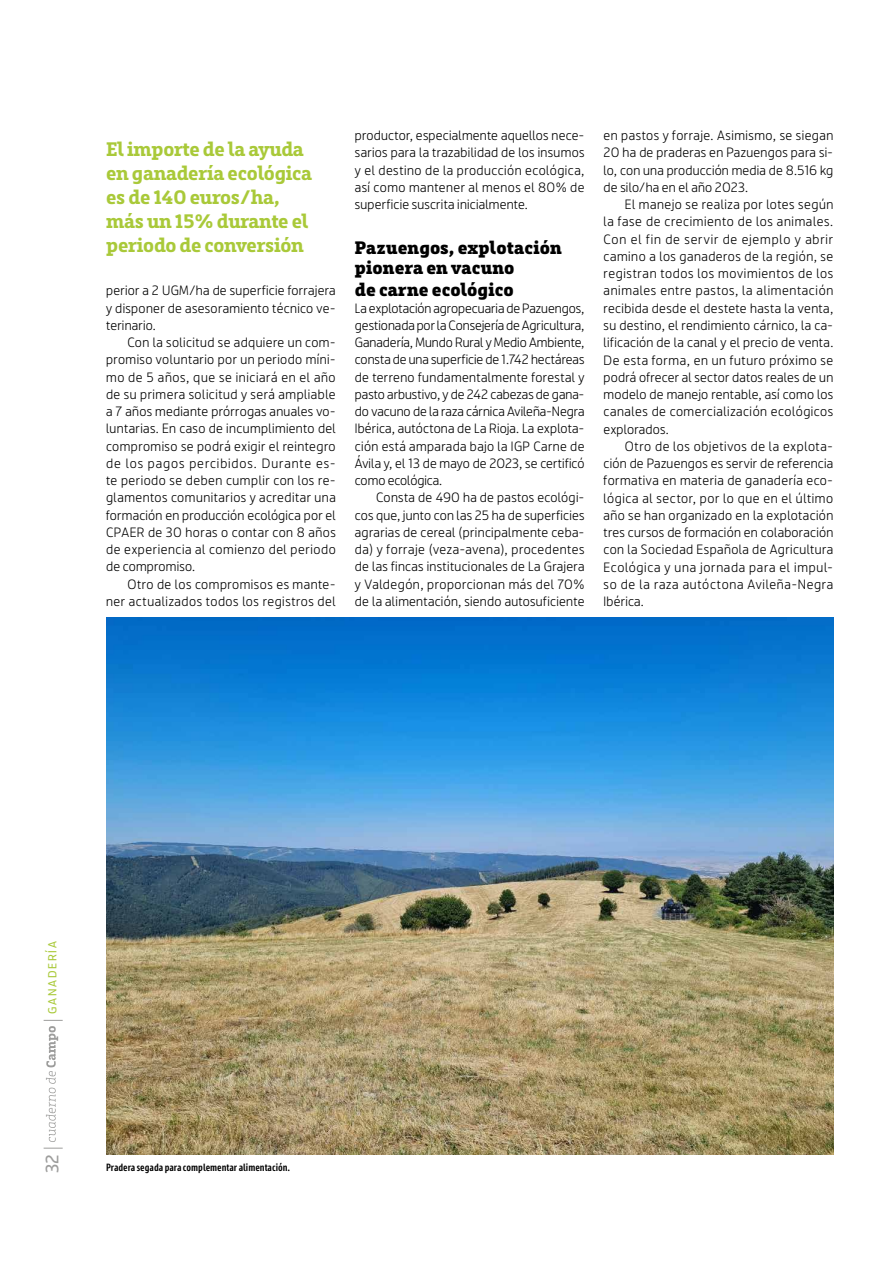
<style>
.page{position:relative;width:893px;height:1263px;background:#fff}
.page>*{position:absolute;margin:0;border:0;box-sizing:border-box;transform-origin:0 0}
.t1{font:700 19.5px/24px "Riojana Slab";letter-spacing:-.015em;color:#a9c939}
.t2{font:900 18px/21px "Riojana Slab";letter-spacing:.01em;color:#000}
.t3{font:18px "Riojana";color:#9d9d9c}
.t4{font:13.5px/17.2px "Riojana";letter-spacing:.025em;color:#000;text-align:justify}
.t5{font:11.7px "Riojana";letter-spacing:.15em;color:#a9c939}
.t6{font:600 condensed 10.5px "Riojana";color:#000}
</style>
<div class="page">
<svg style="left:44px;top:1148px;width:19px;height:1px"></svg>
<svg style="left:44px;top:1020px;width:19px;height:122px"></svg>
<img style="left:106px;top:618px;width:727px;height:536px">
<h1 class="t1" style="left:106px;top:134px;width:207px">El importe de la ayuda en ganadería ecológica es de 140 euros/ha, más un 15% durante el periodo de conversión</h1>
<p class="t4" style="left:106px;top:280px;width:231px">perior a 2 UGM/ha de superficie forrajera y disponer de asesoramiento técnico ve&shy;terinario.</p>
<p class="t4" style="left:106px;top:332px;width:231px;text-indent:21px">Con la solicitud se adquiere un com&shy;promiso voluntario por un periodo míni&shy;mo de 5 años, que se iniciará en el año de su primera solicitud y será ampliable a 7 años mediante prórrogas anuales vo&shy;luntarias. En caso de incumplimiento del compromiso se podrá exigir el reintegro de los pagos percibidos. Durante es&shy;te periodo se deben cumplir con los re&shy;glamentos comunitarios y acreditar una formación en producción ecológica por el CPAER de 30 horas o contar con 8 años de experiencia al comienzo del periodo de compromiso.</p>
<p class="t4" style="left:106px;top:574px;width:231px;text-align:right">Otro de los compromisos es mante&shy;ner actualizados todos los registros del</p>
<p class="t4" style="left:355px;top:125px;width:231px">productor, especialmente aquellos nece&shy;sarios para la trazabilidad de los insumos y el destino de la producción ecológica, así como mantener al menos el 80% de superficie suscrita inicialmente.</p>
<h2 class="t2" style="left:355px;top:234px;width:208px">Pazuengos, explotación pionera en vacuno<br>de carne ecológico</h2>
<p class="t4" style="left:355px;top:297px;width:231px">La explotación agropecuaria de Pazuengos, gestionada por la Consejería de Agricultura, Ganadería, Mundo Rural y Medio Ambiente, consta de una superficie de 1.742 hectáreas de terreno fundamentalmente forestal y pasto arbustivo, y de 242 cabezas de gana&shy;do vacuno de la raza cárnica Avileña-Negra Ibérica, autóctona de La Rioja. La explota&shy;ción está amparada bajo la IGP Carne de Ávila y, el 13 de mayo de 2023, se certificó como ecológica.</p>
<p class="t4" style="left:355px;top:487px;width:231px;text-indent:21px">Consta de 490 ha de pastos ecológi&shy;cos que, junto con las 25 ha de superficies agrarias de cereal (principalmente ceba&shy;da) y forraje (veza-avena), procedentes de las fincas institucionales de La Grajera y Valdegón, proporcionan más del 70% de la alimentación, siendo autosuficiente</p>
<p class="t4" style="left:604px;top:125px;width:231px">en pastos y forraje. Asimismo, se siegan 20 ha de praderas en Pazuengos para si&shy;lo, con una producción media de 8.516 kg de silo/ha en el año 2023.</p>
<p class="t4" style="left:604px;top:194px;width:231px;text-indent:21px">El manejo se realiza por lotes según la fase de crecimiento de los animales.<br>Con el fin de servir de ejemplo y abrir camino a los ganaderos de la región, se registran todos los movimientos de los animales entre pastos, la alimentación recibida desde el destete hasta la venta, su destino, el rendimiento cárnico, la ca&shy;lificación de la canal y el precio de venta.<br>De esta forma, en un futuro próximo se podrá ofrecer al sector datos reales de un modelo de manejo rentable, así como los canales de comercialización ecológicos explorados.</p>
<p class="t4" style="left:604px;top:436px;width:231px;text-indent:21px">Otro de los objetivos de la explota&shy;ción de Pazuengos es servir de referencia formativa en materia de ganadería eco&shy;lógica al sector, por lo que en el último año se han organizado en la explotación tres cursos de formación en colaboración con la Sociedad Española de Agricultura Ecológica y una jornada para el impul&shy;so de la raza autóctona Avileña-Negra Ibérica.</p>
<p class="t5" style="left:42px;top:1014px;width:74px;rotate:-90deg">GANADERÍA</p>
<h2 class="t3" style="left:37px;top:1173px;width:21px;rotate:-90deg">32</h2>
<p class="t6" style="left:106px;top:1158px;width:186px">Pradera segada para complementar alimentación.</p>
</div>
